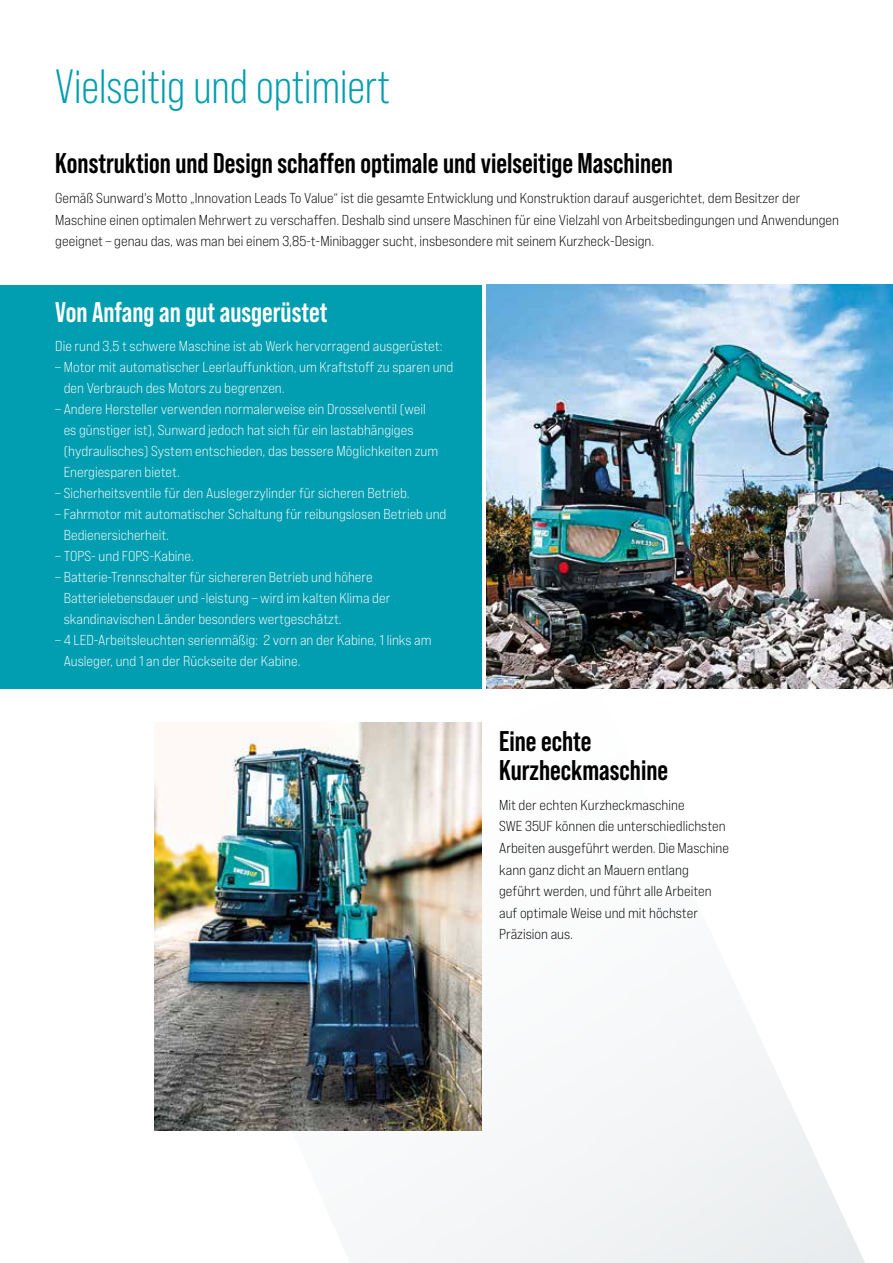
<style>
.page{position:relative;width:893px;height:1263px;background:#fff}
.page>*{position:absolute;margin:0;border:0;box-sizing:border-box;transform-origin:0 0}
.t1{font:48px "Bebas Neue Pro";color:#009eb0}
.t2{font:700 28.5px/28.5px "Bebas Neue Pro";color:#000}
.t3{font:700 28.5px "Bebas Neue Pro";color:#fff}
.t4{font:14.4px/21px "Bebas Neue Pro Exp Bk";color:#fff}
.t5{font:14.4px/21.6px "Bebas Neue Pro Exp Bk";color:#000}
</style>
<div class="page">
<svg style="left:81px;top:688px;width:792px;height:575px"></svg>
<div style="left:0;top:285px;width:482px;height:403px;background:#009eb0"></div>
<img style="left:486px;top:285px;width:407px;height:403px">
<img style="left:154px;top:723px;width:328px;height:407px">
<h1 class="t1" style="left:55px;top:60px;width:336px">Vielseitig und optimiert</h1>
<h2 class="t2" style="left:55px;top:149px;width:619px">Konstruktion und Design schaffen optimale und vielseitige Maschinen</h2>
<p class="t5" style="left:55px;top:187px;width:785px">Gemäß Sunward's Motto „Innovation Leads To Value“ ist die gesamte Entwicklung und Konstruktion darauf ausgerichtet, dem Besitzer der<br>Maschine einen optimalen Mehrwert zu verschaffen. Deshalb sind unsere Maschinen für eine Vielzahl von Arbeitsbedingungen und Anwendungen geeignet – genau das, was man bei einem 3,85-t-Minibagger sucht, insbesondere mit seinem Kurzheck-Design.</p>
<h2 class="t3" style="left:55px;top:295px;width:274px">Von Anfang an gut ausgerüstet</h2>
<p class="t4" style="left:55px;top:335px;width:389px">Die rund 3,5 t schwere Maschine ist ab Werk hervorragend ausgerüstet:</p>
<p class="t4" style="left:64px;top:356px;width:391px;text-indent:-8px">– Motor mit automatischer Leerlauffunktion, um Kraftstoff zu sparen und den Verbrauch des Motors zu begrenzen.</p>
<p class="t4" style="left:64px;top:398px;width:376px;text-indent:-8px">– Andere Hersteller verwenden normalerweise ein Drosselventil (weil es günstiger ist), Sunward jedoch hat sich für ein lastabhängiges (hydraulisches) System entschieden, das bessere Möglichkeiten zum Energiesparen bietet.</p>
<p class="t4" style="left:55px;top:482px;width:356px">– Sicherheitsventile für den Auslegerzylinder für sicheren Betrieb.</p>
<p class="t4" style="left:64px;top:503px;width:384px;text-indent:-8px">– Fahrmotor mit automatischer Schaltung für reibungslosen Betrieb und<br>Bedienersicherheit.</p>
<p class="t4" style="left:55px;top:545px;width:140px">– TOPS- und FOPS-Kabine.</p>
<p class="t4" style="left:64px;top:566px;width:328px;text-indent:-8px">– Batterie-Trennschalter für sichereren Betrieb und höhere<br>Batterielebensdauer und -leistung – wird im kalten Klima der skandinavischen Länder besonders wertgeschätzt.</p>
<p class="t4" style="left:64px;top:629px;width:369px;text-indent:-8px">– 4 LED-Arbeitsleuchten serienmäßig: 2 vorn an der Kabine, 1 links am<br>Ausleger, und 1 an der Rückseite der Kabine.</p>
<h2 class="t2" style="left:499px;top:727px;width:170px">Eine echte<br>Kurzheckmaschine</h2>
<p class="t5" style="left:499px;top:794px;width:231px">Mit der echten Kurzheckmaschine<br>SWE 35UF können die unterschiedlichsten Arbeiten ausgeführt werden. Die Maschine kann ganz dicht an Mauern entlang geführt werden, und führt alle Arbeiten auf optimale Weise und mit höchster Präzision aus.</p>
</div>
